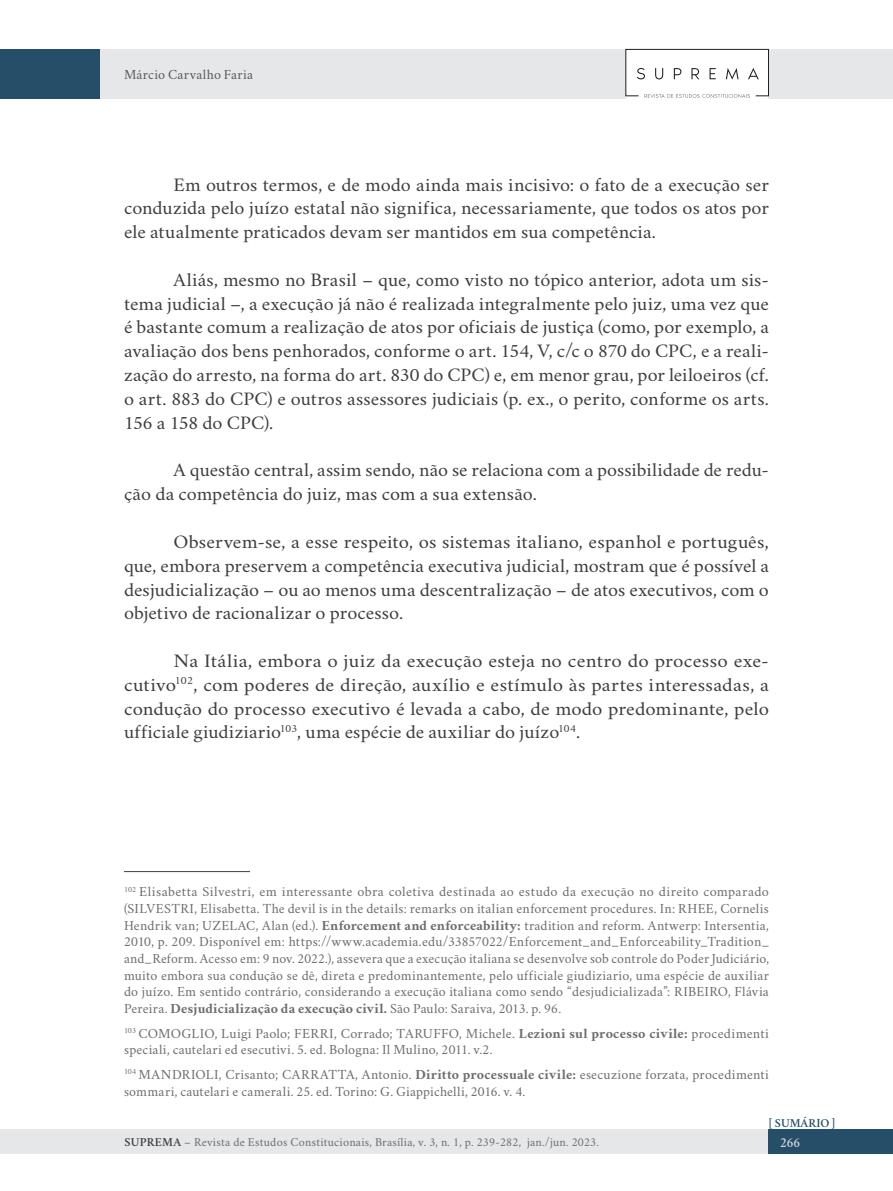
<style>
.page{position:relative;width:893px;height:1191px;background:#fff}
.page>*{position:absolute;margin:0;border:0;box-sizing:border-box;transform-origin:0 0}
.texto_corrido_pt{font:19.25px/23.8px "Crimson";color:#3e3e3f;text-align:justify;scale:1.05 1}
.texto_corrido_pt-2{font:19.25px/23.8px "Crimson";color:#3e3e3f;text-align:justify;scale:1.09 1}
.texto_corrido_pt-3{font:19.25px/23.8px "Crimson";color:#3e3e3f;text-align:justify;scale:1.07 1}
.texto_corrido_pt-4{font:19.25px/23.8px "Crimson";color:#3e3e3f;scale:1.04 1}
.FOOTNOTE{font:14px/16.6px "Crimson";letter-spacing:.015em;color:#6c6d70}
.t1{font:14px "Crimson";letter-spacing:.02em;color:#57585a}
.t2{font:600 14px "Crimson";color:#d1d2d4}
.t3{font:12.25px "Crimson";letter-spacing:.02em;color:#6c6d70}
.t4{font:600 12.25px "Crimson";color:#254e69}
.s1{font-weight:700}
.s2{font-weight:600;color:#3e3e3f}
</style>
<div class="page">
<div style="left:0;top:1129px;width:790px;height:25px;background:#e6e7e9"></div>
<div style="left:0;top:49px;width:892px;height:50px;background:#e6e7e9"></div>
<div style="left:768px;top:1129px;width:124px;height:25px;background:#254e69"></div>
<div style="left:0;top:49px;width:99px;height:50px;background:#254e69"></div>
<div style="left:626px;top:50px;width:142px;height:49px;background:#fff"></div>
<svg style="left:625px;top:48px;width:144px;height:50px"></svg>
<hr style="left:124px;top:871px;width:126px;height:1px;background:#3e3e3f">
<p class="t1" style="left:124px;top:64px;width:131px">Márcio Carvalho Faria</p>
<p class="texto_corrido_pt" style="left:124px;top:170px;width:616px;text-indent:50px">Em outros termos, e de modo ainda mais incisivo: o fato de a execução ser conduzida pelo juízo estatal não significa, necessariamente, que todos os atos por ele atualmente praticados devam ser mantidos em sua competência.</p>
<p class="texto_corrido_pt" style="left:124px;top:265px;width:616px;text-indent:50px">Aliás, mesmo no Brasil – que, como visto no tópico anterior, adota um sis&shy;tema judicial –, a execução já não é realizada integralmente pelo juiz, uma vez que é bastante comum a realização de atos por oficiais de justiça (como, por exemplo, a avaliação dos bens penhorados, conforme o art. 154, V, c/c o 870 do CPC, e a reali&shy;zação do arresto, na forma do art. 830 do CPC) e, em menor grau, por leiloeiros (cf. o art. 883 do CPC) e outros assessores judiciais (p. ex., o perito, conforme os arts.<br>156 a 158 do CPC).</p>
<p class="texto_corrido_pt-4" style="left:124px;top:456px;width:622px;text-indent:50px">A questão central, assim sendo, não se relaciona com a possibilidade de redu&shy;ção da competência do juiz, mas com a sua extensão.</p>
<p class="texto_corrido_pt-3" style="left:124px;top:527px;width:604px;text-indent:50px">Observem-se, a esse respeito, os sistemas italiano, espanhol e português, que, embora preservem a competência executiva judicial, mostram que é possível a desjudicialização – ou ao menos uma descentralização – de atos executivos, com o objetivo de racionalizar o processo.</p>
<p class="texto_corrido_pt-2" style="left:124px;top:646px;width:593px;text-indent:50px">Na Itália, embora o juiz da execução esteja no centro do processo exe&shy;cutivo<sup>102</sup>, com poderes de direção, auxílio e estímulo às partes interessadas, a condução do processo executivo é levada a cabo, de modo predominante, pelo ufficiale giudiziario<sup>103</sup>, uma espécie de auxiliar do juízo<sup>104</sup>.</p>
<p class="FOOTNOTE" style="left:124px;top:881px;width:646px;text-align:justify"><sup>102</sup> Elisabetta Silvestri, em interessante obra coletiva destinada ao estudo da execução no direito comparado (SILVESTRI, Elisabetta. The devil is in the details: remarks on italian enforcement procedures. In: RHEE, Cornelis Hendrik van; UZELAC, Alan (ed.). <span class="s1">Enforcement and enforceability:</span> tradition and reform. Antwerp: Intersentia, 2010, p. 209. Disponível em: https://www.academia.edu/33857022/Enforcement_and_Enforceability_Tradition_ and_Reform. Acesso em: 9 nov. 2022.), assevera que a execução italiana se desenvolve sob controle do Poder Judiciário, muito embora sua condução se dê, direta e predominantemente, pelo ufficiale giudiziario, uma espécie de auxiliar do juízo. Em sentido contrário, considerando a execução italiana como sendo “desjudicializada”: RIBEIRO, Flávia Pereira. <span class="s1">Desjudicialização da execução civil.</span> São Paulo: Saraiva, 2013. p. 96.</p>
<p class="FOOTNOTE" style="left:124px;top:1023px;width:646px"><sup>103</sup> COMOGLIO, Luigi Paolo; FERRI, Corrado; TARUFFO, Michele. <span class="s1">Lezioni sul processo civile:</span> procedimenti speciali, cautelari ed esecutivi. 5. ed. Bologna: Il Mulino, 2011. v.2.</p>
<p class="FOOTNOTE" style="left:124px;top:1064px;width:646px"><sup>104</sup> MANDRIOLI, Crisanto; CARRATTA, Antonio. <span class="s1">Diritto processuale civile:</span> esecuzione forzata, procedimenti sommari, cautelari e camerali. 25. ed. Torino: G. Giappichelli, 2016. v. 4.</p>
<p class="t4" style="left:769px;top:1114px;width:68px">[ SUMÁRIO ]</p>
<p class="t3" style="left:125px;top:1132px;width:476px"><span class="s2">SUPREMA</span> – Revista de Estudos Constitucionais, Brasília, v. 3, n. 1, p. 239-282, jan./jun. 2023.</p>
<p class="t2" style="left:780px;top:1132px;width:21px">266</p>
</div>
